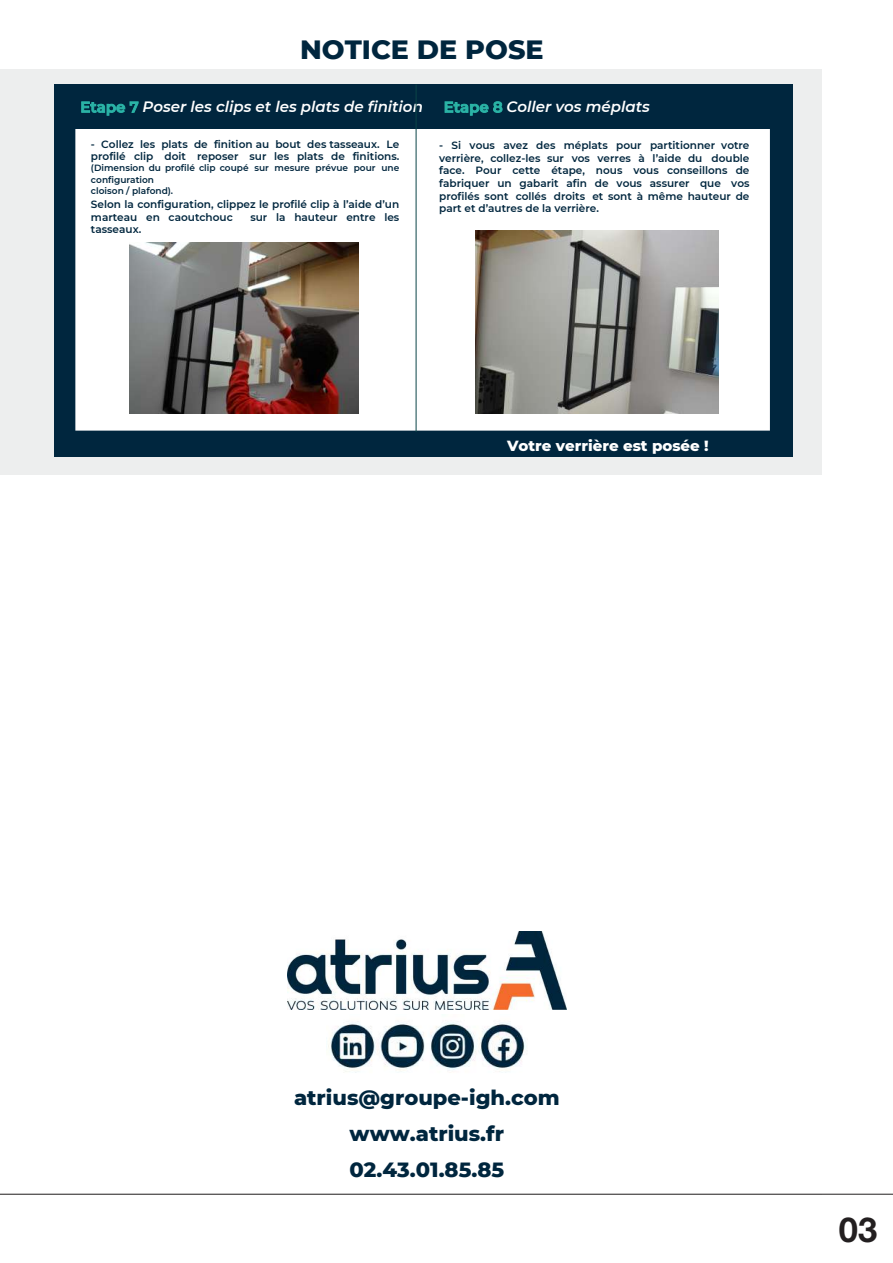
<style>
.page{position:relative;width:893px;height:1263px;background:#fff}
.page>*{position:absolute;margin:0;border:0;box-sizing:border-box;transform-origin:0 0}
.t1{font:700 34.5px "Helvetica Neue LT Std";color:#231f20}
.t2{font:800 27px "Montserrat";color:#00263e}
.t3{font:800 21px/35.7px "Montserrat";color:#00263e;text-align:center}
.t4{font:italic 600 15px "Montserrat";color:#fff}
.t5{font:800 15px "Montserrat";color:#fff}
.t6{font:600 10.5px/12.6px "Montserrat";color:#00263e}
.t7{font:600 9px/11.6px "Montserrat";color:#00263e}
.s1{font-style:normal;color:#2ab3a6}
</style>
<div class="page">
<div style="left:0;top:69px;width:822px;height:1125px;background:#edeeee"></div>
<div style="left:54px;top:85px;width:739px;height:372px;background:#00263e"></div>
<div style="left:75px;top:129px;width:695px;height:302px;background:#fff"></div>
<div style="left:0;top:476px;width:822px;height:718px;background:#fff"></div>
<img style="left:287px;top:931px;width:279px;height:78px">
<hr style="left:0;top:1194px;width:893px;height:1px;background:#231f20">
<hr style="left:416px;top:85px;width:1px;height:347px;background:#0b4547">
<img style="left:130px;top:242px;width:229px;height:172px">
<img style="left:476px;top:230px;width:242px;height:184px">
<img style="left:328px;top:1021px;width:198px;height:52px">
<h2 class="t2" style="left:300px;top:30px;width:245px">NOTICE DE POSE</h2>
<h3 class="t4" style="left:80px;top:96px;width:344px"><span class="s1">Etape 7</span> Poser les clips et les plats de finition</h3>
<p class="t6" style="left:91px;top:138px;width:310px">- Collez les plats de finition au bout des tasseaux. Le profilé clip doit reposer sur les plats de finitions.</p>
<p class="t7" style="left:91px;top:162px;width:310px">(Dimension du profilé clip coupé sur mesure prévue pour une configuration<br>cloison / plafond).</p>
<p class="t6" style="left:91px;top:198px;width:310px">Selon la configuration, clippez le profilé clip à l’aide d’un marteau en caoutchouc</p>
<p class="t6" style="left:250px;top:210px;width:150px">sur la hauteur entre les</p>
<p class="t6" style="left:91px;top:223px;width:52px">tasseaux.</p>
<h3 class="t4" style="left:444px;top:96px;width:208px"><span class="s1">Etape 8</span> Coller vos méplats</h3>
<p class="t6" style="left:439px;top:139px;width:312px;text-align:justify">- Si vous avez des méplats pour partitionner votre verrière, collez-les sur vos verres à l’aide du double face. Pour cette étape, nous vous conseillons de fabriquer un gabarit afin de vous assurer que vos profilés sont collés droits et sont à même hauteur de part et d’autres de la verrière.</p>
<h3 class="t5" style="left:507px;top:435px;width:203px">Votre verrière est posée !</h3>
<h3 class="t3" style="left:294px;top:1079px;width:267px">atrius@groupe-igh.com www.atrius.fr<br>02.43.01.85.85</h3>
<h1 class="t1" style="left:839px;top:1208px;width:40px">03</h1>
</div>
